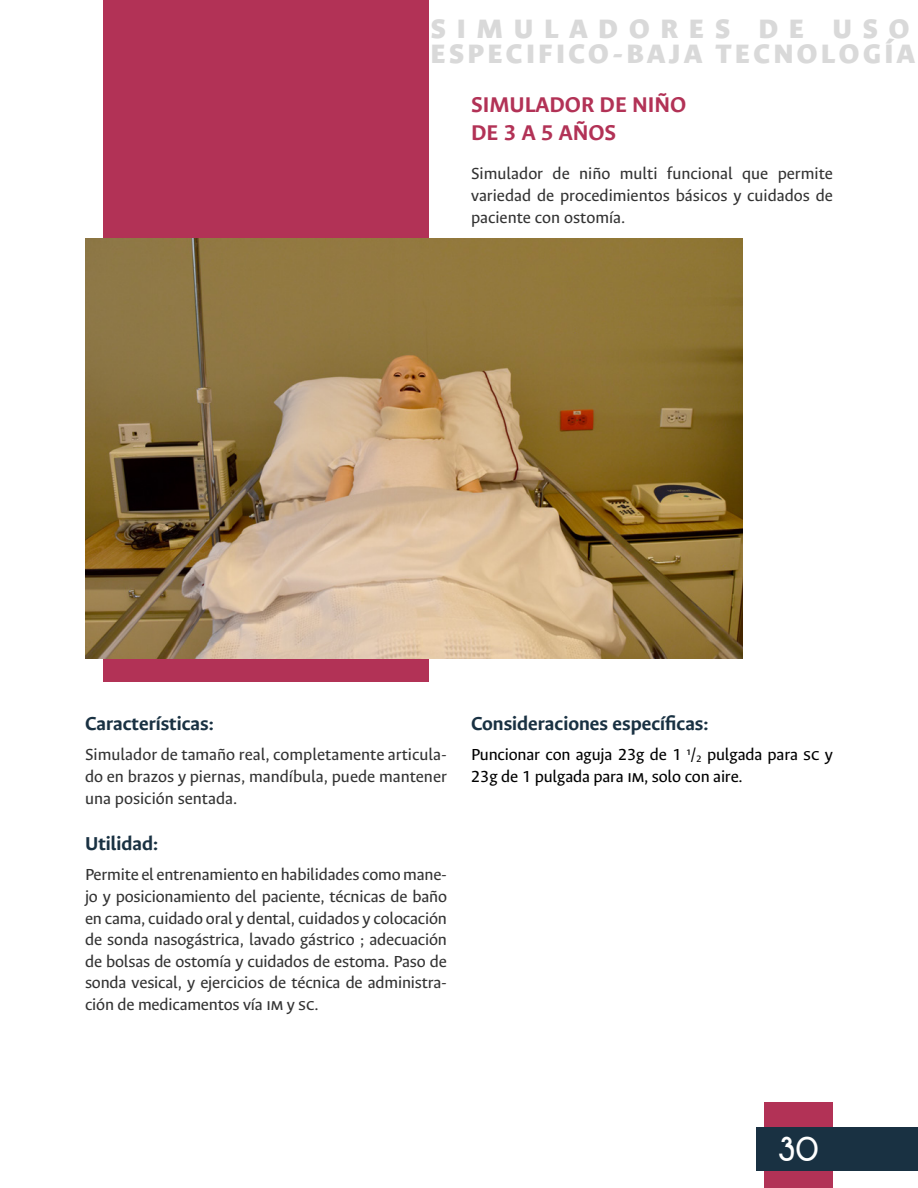
<style>
.page{position:relative;width:918px;height:1188px;background:#fff}
.page>*{position:absolute;margin:0;border:0;box-sizing:border-box;transform-origin:0 0}
.t1{font:900 30px/25.5px "Ancizar Sans";letter-spacing:.12em;color:#d9d9d9}
.t2{font:30px "Brassfield";color:#fff}
.t3{font:700 24px/28.8px "Ancizar Sans";color:#b23256}
.t4{font:700 21px "Ancizar Sans";color:#193142}
.t5{font:18px/21.6px "Ancizar Sans";color:#333;text-align:justify}
.t6{font:18px/21.6px "Ancizar Sans";letter-spacing:-.01em;color:#000}
</style>
<div class="page">
<div style="left:103px;top:0;width:326px;height:682px;background:#b23256"></div>
<div style="left:765px;top:1103px;width:68px;height:85px;background:#b23256"></div>
<div style="left:756px;top:1127px;width:162px;height:44px;background:#193142"></div>
<img style="left:85px;top:238px;width:658px;height:420px">
<h1 class="t1" style="left:431px;top:16px;width:485px">SIMULADORES DE USO<br>ESPECIFICO-BAJA TECNOLOGÍA</h1>
<h2 class="t3" style="left:471px;top:90px;width:217px">SIMULADOR DE NIÑO<br>DE 3 A 5 AÑOS</h2>
<p class="t5" style="left:471px;top:163px;width:363px">Simulador de niño multi funcional que permite variedad de procedimientos básicos y cuidados de paciente con ostomía.</p>
<p class="t4" style="left:85px;top:712px;width:130px">Características:</p>
<p class="t5" style="left:85px;top:744px;width:363px">Simulador de tamaño real, completamente articula&shy;do en brazos y piernas, mandíbula, puede mantener una posición sentada.</p>
<p class="t4" style="left:85px;top:832px;width:75px">Utilidad:</p>
<p class="t5" style="left:85px;top:864px;width:363px">Permite el entrenamiento en habilidades como mane&shy;jo y posicionamiento del paciente, técnicas de baño en cama, cuidado oral y dental, cuidados y colocación de sonda nasogástrica, lavado gástrico ; adecuación de bolsas de ostomía y cuidados de estoma. Paso de sonda vesical, y ejercicios de técnica de administra&shy;ción de medicamentos vía I M y SC.</p>
<p class="t4" style="left:471px;top:712px;width:239px">Consideraciones específicas:</p>
<p class="t6" style="left:471px;top:744px;width:363px">Puncionar con aguja 23g de 1 1/<sub>2</sub> pulgada para SC y<br>23g de 1 pulgada para IM, solo con aire.</p>
<h1 class="t2" style="left:779px;top:1137px;width:42px">30</h1>
</div>
